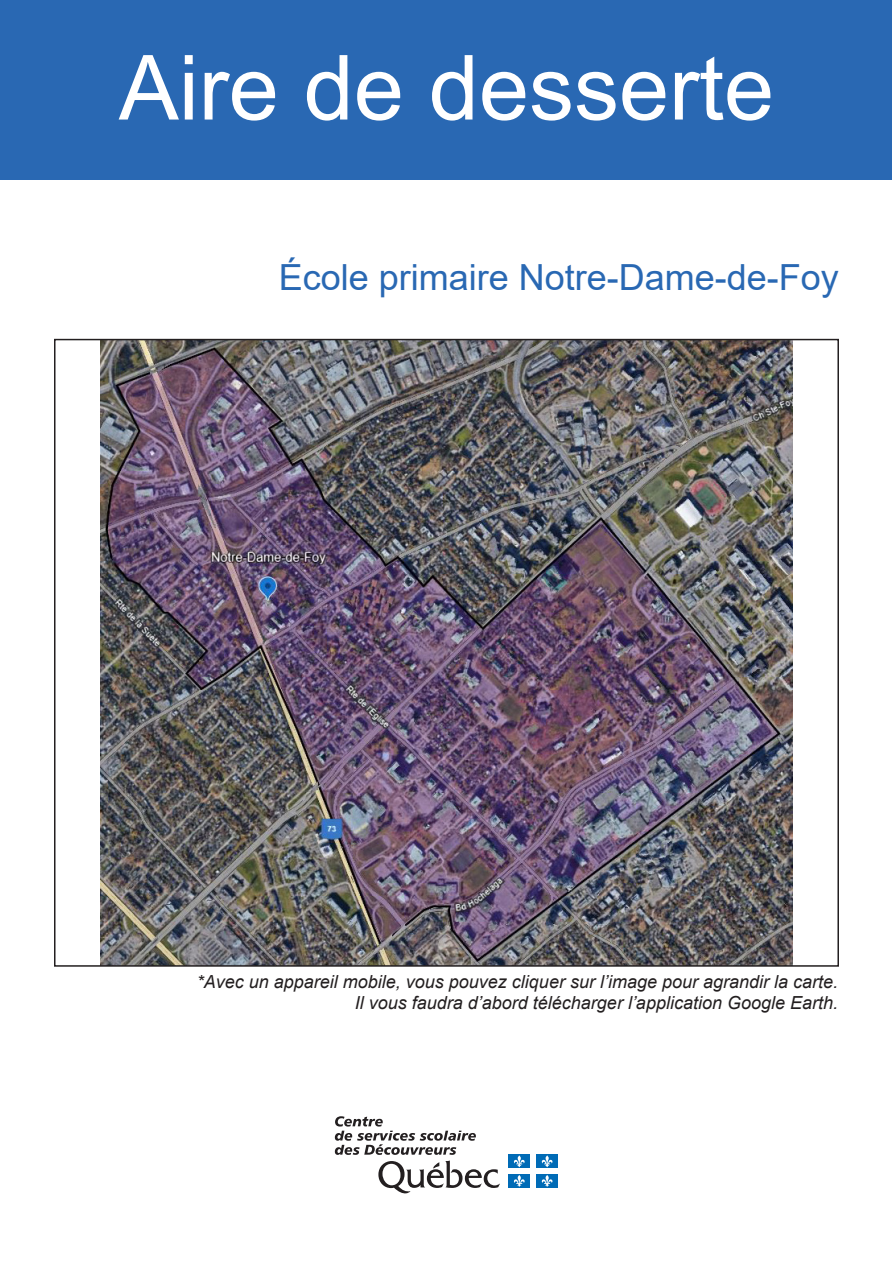
<style>
.page{position:relative;width:893px;height:1263px;background:#fff}
.page>*{position:absolute;margin:0;border:0;box-sizing:border-box;transform-origin:0 0}
.t1{font:90px "Arial";color:#fff}
.t2{font:36px "Arial";color:#2968b3}
.t3{font:italic 18px/21.6px "Arial";color:#231f20;text-align:right}
</style>
<div class="page">
<div style="left:1px;top:1px;width:891px;height:179px;background:#2968b3"></div>
<svg style="left:335px;top:1116px;width:165px;height:78px"></svg>
<div style="left:508px;top:1155px;width:22px;height:13px;background:#006bb6"></div>
<svg style="left:513px;top:1155px;width:12px;height:12px"></svg>
<div style="left:536px;top:1155px;width:22px;height:13px;background:#006bb6"></div>
<svg style="left:541px;top:1155px;width:12px;height:12px"></svg>
<div style="left:508px;top:1174px;width:22px;height:13px;background:#006bb6"></div>
<svg style="left:513px;top:1175px;width:12px;height:12px"></svg>
<div style="left:536px;top:1174px;width:22px;height:13px;background:#006bb6"></div>
<svg style="left:541px;top:1175px;width:12px;height:12px"></svg>
<img style="left:100px;top:342px;width:693px;height:622px">
<p class="t1" style="left:119px;top:26px;width:657px">Aire de desserte</p>
<p class="t2" style="left:279px;top:252px;width:562px">École primaire Notre-Dame-de-Foy</p>
<p class="t3" style="left:197px;top:971px;width:643px">*Avec un appareil mobile, vous pouvez cliquer sur l’image pour agrandir la carte.<br>Il vous faudra d’abord télécharger l’application Google Earth.</p>
</div>
